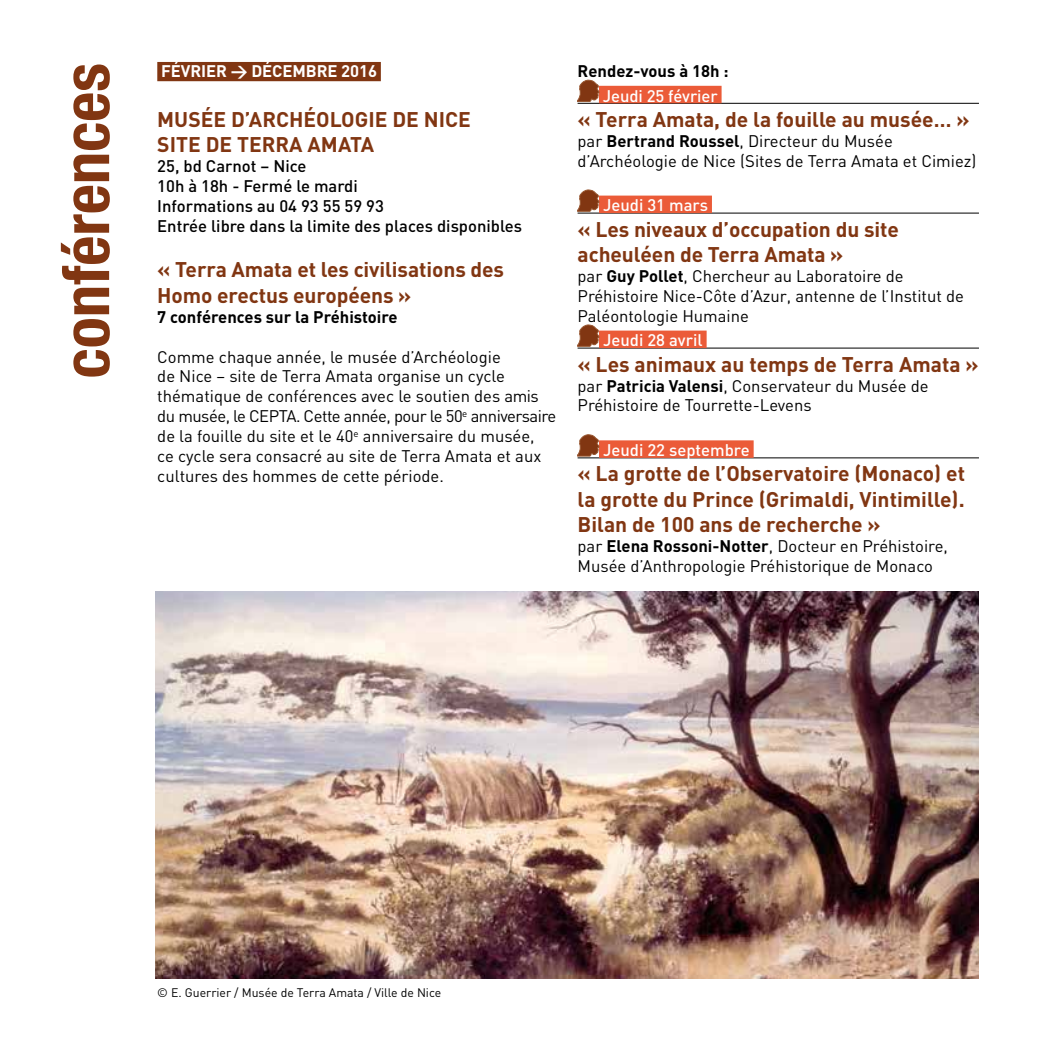
<style>
.page{position:relative;width:1042px;height:1042px;background:#fff}
.page>*{position:absolute;margin:0;border:0;box-sizing:border-box;transform-origin:0 0}
.t1{font:700 condensed 64.75px "Helvetica Neue";color:#813612}
.t2{font:700 21px/25.2px "DIN";color:#813612}
.t3{font:16.62px/19.9px "DIN";color:#000}
.t4{font:500 16.62px/19.9px "DIN";color:#000}
.t5{font:500 16.62px "DIN";color:#fff}
.t6{font:700 16.62px "DIN";color:#000}
.t7{font:700 16.62px "DIN";letter-spacing:-.005em;color:#fff}
.t8{font:12.25px "DIN";color:#000}
.s1{font-weight:700}
</style>
<div class="page">
<div style="left:157px;top:62px;width:224px;height:19px;background:#813612"></div>
<hr style="left:577px;top:103px;width:402px;height:1px;background:#000">
<div style="left:599px;top:86px;width:122px;height:17px;background:#eb5b38"></div>
<hr style="left:577px;top:213px;width:402px;height:1px;background:#000">
<div style="left:599px;top:196px;width:113px;height:17px;background:#eb5b38"></div>
<hr style="left:577px;top:348px;width:402px;height:1px;background:#000">
<div style="left:599px;top:331px;width:107px;height:17px;background:#eb5b38"></div>
<hr style="left:577px;top:457px;width:402px;height:1px;background:#000">
<div style="left:599px;top:440px;width:154px;height:18px;background:#eb5b38"></div>
<svg style="left:577px;top:80px;width:22px;height:22px"></svg>
<svg style="left:577px;top:190px;width:22px;height:21px"></svg>
<svg style="left:577px;top:325px;width:22px;height:21px"></svg>
<svg style="left:577px;top:435px;width:22px;height:21px"></svg>
<img style="left:156px;top:592px;width:823px;height:387px">
<h1 class="t1" style="left:32px;top:378px;width:317px;rotate:-90deg">conférences</h1>
<p class="t7" style="left:161px;top:60px;width:218px">FÉVRIER &gt; DÉCEMBRE 2016</p>
<p class="t2" style="left:157px;top:106px;width:315px">MUSÉE D’ARCHÉOLOGIE DE NICE<br>SITE DE TERRA AMATA</p>
<p class="t4" style="left:157px;top:156px;width:366px">25, bd Carnot – Nice<br>10h à 18h - Fermé le mardi<br>Informations au 04 93 55 59 93<br>Entrée libre dans la limite des places disponibles</p>
<p class="t2" style="left:157px;top:256px;width:348px">« Terra Amata et les civilisations des<br>Homo erectus européens »</p>
<p class="t6" style="left:157px;top:306px;width:242px">7 conférences sur la Préhistoire</p>
<p class="t3" style="left:157px;top:346px;width:400px">Comme chaque année, le musée d’Archéologie<br>de Nice – site de Terra Amata organise un cycle thématique de conférences avec le soutien des amis du musée, le CEPTA. Cette année, pour le 50<sup>e</sup> anniversaire de la fouille du site et le 40<sup>e</sup> anniversaire du musée,<br>ce cycle sera consacré au site de Terra Amata et aux cultures des hommes de cette période.</p>
<p class="t6" style="left:577px;top:60px;width:152px">Rendez-vous à 18h :</p>
<p class="t5" style="left:603px;top:85px;width:116px">Jeudi 25 février</p>
<p class="t2" style="left:577px;top:106px;width:393px">« Terra Amata, de la fouille au musée… »</p>
<p class="t3" style="left:577px;top:130px;width:400px">par <span class="s1">Bertrand Roussel</span>, Directeur du Musée d’Archéologie de Nice (Sites de Terra Amata et Cimiez)</p>
<p class="t5" style="left:603px;top:195px;width:106px">Jeudi 31 mars</p>
<p class="t2" style="left:577px;top:215px;width:323px">« Les niveaux d’occupation du site acheuléen de Terra Amata »</p>
<p class="t3" style="left:577px;top:265px;width:388px">par <span class="s1">Guy Pollet</span>, Chercheur au Laboratoire de<br>Préhistoire Nice-Côte d’Azur, antenne de l’Institut de<br>Paléontologie Humaine</p>
<p class="t5" style="left:603px;top:330px;width:101px">Jeudi 28 avril</p>
<p class="t2" style="left:577px;top:350px;width:402px">« Les animaux au temps de Terra Amata »</p>
<p class="t3" style="left:577px;top:375px;width:353px">par <span class="s1">Patricia Valensi</span>, Conservateur du Musée de<br>Préhistoire de Tourrette-Levens</p>
<p class="t5" style="left:603px;top:439px;width:148px">Jeudi 22 septembre</p>
<p class="t2" style="left:577px;top:460px;width:389px;text-align:justify">« La grotte de l’Observatoire (Monaco) et la grotte du Prince (Grimaldi, Vintimille).<br>Bilan de 100 ans de recherche »</p>
<p class="t3" style="left:577px;top:535px;width:372px">par <span class="s1">Elena Rossoni-Notter</span>, Docteur en Préhistoire,<br>Musée d’Anthropologie Préhistorique de Monaco</p>
<p class="t8" style="left:157px;top:985px;width:286px">© E. Guerrier / Musée de Terra Amata / Ville de Nice</p>
</div>
